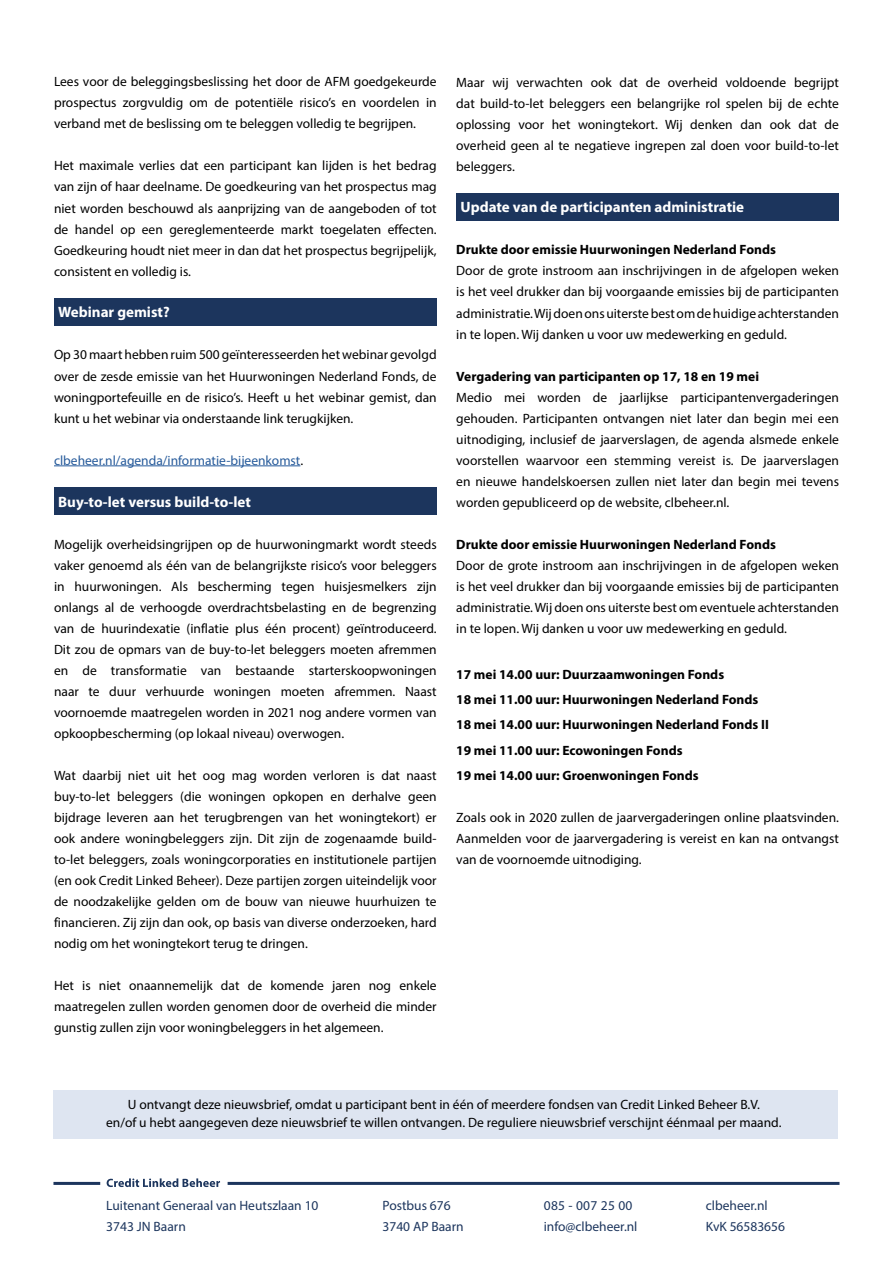
<style>
.page{position:relative;width:893px;height:1263px;background:#fff}
.page>*{position:absolute;margin:0;border:0;box-sizing:border-box;transform-origin:0 0}
.t1{font:700 15px "Myriad Pro";color:#fff}
.t2{font:13.5px/21px "Myriad Pro";color:#000;text-align:justify}
.t3{font:700 13.5px/25.2px "Myriad Pro";color:#000}
.t4{font:13.5px/21px "Myriad Pro";color:#1c355d}
.t5{font:13.5px "Myriad Pro";color:#275b9b}
.s1{color:#000}
</style>
<div class="page">
<svg style="left:107px;top:1178px;width:113px;height:9px"></svg>
<hr style="left:228px;top:1182px;width:611px;height:3px;background:#1c355d">
<hr style="left:53px;top:1182px;width:47px;height:3px;background:#1c355d">
<div style="left:53px;top:1090px;width:785px;height:49px;background:#dee5f1"></div>
<div style="left:54px;top:298px;width:383px;height:27px;background:#1c355d"></div>
<hr style="left:54px;top:465px;width:246px;height:1px;background:#275b9b">
<div style="left:54px;top:487px;width:383px;height:27px;background:#1c355d"></div>
<div style="left:456px;top:193px;width:383px;height:27px;background:#1c355d"></div>
<p class="t2" style="left:54px;top:71px;width:384px">Lees voor de beleggingsbeslissing het door de AFM goedgekeurde prospectus zorgvuldig om de potentiële risico’s en voordelen in verband met de beslissing om te beleggen volledig te begrijpen.</p>
<p class="t2" style="left:54px;top:155px;width:384px">Het maximale verlies dat een participant kan lijden is het bedrag van zijn of haar deelname. De goedkeuring van het prospectus mag niet worden beschouwd als aanprijzing van de aangeboden of tot de handel op een gereglementeerde markt toegelaten effecten.<br>Goedkeuring houdt niet meer in dan dat het prospectus begrijpelijk, consistent en volledig is.</p>
<p class="t1" style="left:58px;top:303px;width:113px">Webinar gemist?</p>
<p class="t2" style="left:54px;top:344px;width:384px">Op 30 maart hebben ruim 500 geïnteresseerden het webinar gevolgd over de zesde emissie van het Huurwoningen Nederland Fonds, de woningportefeuille en de risico’s. Heeft u het webinar gemist, dan kunt u het webinar via onderstaande link terugkijken.</p>
<p class="t5" style="left:54px;top:452px;width:251px">clbeheer.nl/agenda/informatie-bijeenkomst<span class="s1">.</span></p>
<p class="t1" style="left:58px;top:492px;width:194px">Buy-to-let versus build-to-let</p>
<p class="t2" style="left:54px;top:533px;width:384px">Mogelijk overheidsingrijpen op de huurwoningmarkt wordt steeds vaker genoemd als één van de belangrijkste risico’s voor beleggers in huurwoningen. Als bescherming tegen huisjesmelkers zijn onlangs al de verhoogde overdrachtsbelasting en de begrenzing van de huurindexatie (inflatie plus één procent) geïntroduceerd.<br>Dit zou de opmars van de buy-to-let beleggers moeten afremmen en de transformatie van bestaande starterskoopwoningen naar te duur verhuurde woningen moeten afremmen. Naast voornoemde maatregelen worden in 2021 nog andere vormen van opkoopbescherming (op lokaal niveau) overwogen.</p>
<p class="t2" style="left:54px;top:764px;width:384px">Wat daarbij niet uit het oog mag worden verloren is dat naast buy-to-let beleggers (die woningen opkopen en derhalve geen bijdrage leveren aan het terugbrengen van het woningtekort) er ook andere woningbeleggers zijn. Dit zijn de zogenaamde build&shy;to-let beleggers, zoals woningcorporaties en institutionele partijen (en ook Credit Linked Beheer). Deze partijen zorgen uiteindelijk voor de noodzakelijke gelden om de bouw van nieuwe huurhuizen te financieren. Zij zijn dan ook, op basis van diverse onderzoeken, hard nodig om het woningtekort terug te dringen.</p>
<p class="t2" style="left:54px;top:974px;width:384px">Het is niet onaannemelijk dat de komende jaren nog enkele maatregelen zullen worden genomen door de overheid die minder gunstig zullen zijn voor woningbeleggers in het algemeen.</p>
<p class="t2" style="left:456px;top:71px;width:384px">Maar wij verwachten ook dat de overheid voldoende begrijpt dat build-to-let beleggers een belangrijke rol spelen bij de echte oplossing voor het woningtekort. Wij denken dan ook dat de overheid geen al te negatieve ingrepen zal doen voor build-to-let beleggers.</p>
<p class="t1" style="left:460px;top:198px;width:285px">Update van de participanten administratie</p>
<p class="t3" style="left:456px;top:237px;width:321px">Drukte door emissie Huurwoningen Nederland Fonds</p>
<p class="t2" style="left:456px;top:260px;width:384px">Door de grote instroom aan inschrijvingen in de afgelopen weken is het veel drukker dan bij voorgaande emissies bij de participanten administratie. Wij doen ons uiterste best om de huidige achterstanden in te lopen. Wij danken u voor uw medewerking en geduld.</p>
<p class="t3" style="left:456px;top:363px;width:304px">Vergadering van participanten op 17, 18 en 19 mei</p>
<p class="t2" style="left:456px;top:386px;width:384px">Medio mei worden de jaarlijkse participantenvergaderingen gehouden. Participanten ontvangen niet later dan begin mei een uitnodiging, inclusief de jaarverslagen, de agenda alsmede enkele voorstellen waarvoor een stemming vereist is. De jaarverslagen en nieuwe handelskoersen zullen niet later dan begin mei tevens worden gepubliceerd op de website, clbeheer.nl.</p>
<p class="t3" style="left:456px;top:531px;width:321px">Drukte door emissie Huurwoningen Nederland Fonds</p>
<p class="t2" style="left:456px;top:554px;width:384px">Door de grote instroom aan inschrijvingen in de afgelopen weken is het veel drukker dan bij voorgaande emissies bij de participanten administratie. Wij doen ons uiterste best om eventuele achterstanden in te lopen. Wij danken u voor uw medewerking en geduld.</p>
<p class="t3" style="left:456px;top:661px;width:314px">17 mei 14.00 uur: Duurzaamwoningen Fonds<br>18 mei 11.00 uur: Huurwoningen Nederland Fonds 18 mei 14.00 uur: Huurwoningen Nederland Fonds II 19 mei 11.00 uur: Ecowoningen Fonds<br>19 mei 14.00 uur: Groenwoningen Fonds</p>
<p class="t2" style="left:456px;top:807px;width:384px">Zoals ook in 2020 zullen de jaarvergaderingen online plaatsvinden.<br>Aanmelden voor de jaarvergadering is vereist en kan na ontvangst van de voornoemde uitnodiging.</p>
<p class="t2" style="left:106px;top:1095px;width:677px;line-height:18px;text-align:center">U ontvangt deze nieuwsbrief, omdat u participant bent in één of meerdere fondsen van Credit Linked Beheer B.V.<br>en/of u hebt aangegeven deze nieuwsbrief te willen ontvangen. De reguliere nieuwsbrief verschijnt éénmaal per maand.</p>
<p class="t4" style="left:106px;top:1194px;width:214px">Luitenant Generaal van Heutszlaan 10<br>3743 JN Baarn</p>
<p class="t4" style="left:382px;top:1194px;width:83px">Postbus 676<br>3740 AP Baarn</p>
<p class="t4" style="left:706px;top:1194px;width:81px">clbeheer.nl<br>KvK 56583656</p>
<p class="t4" style="left:544px;top:1194px;width:95px">085 - 007 25 00 info@clbeheer.nl</p>
</div>
